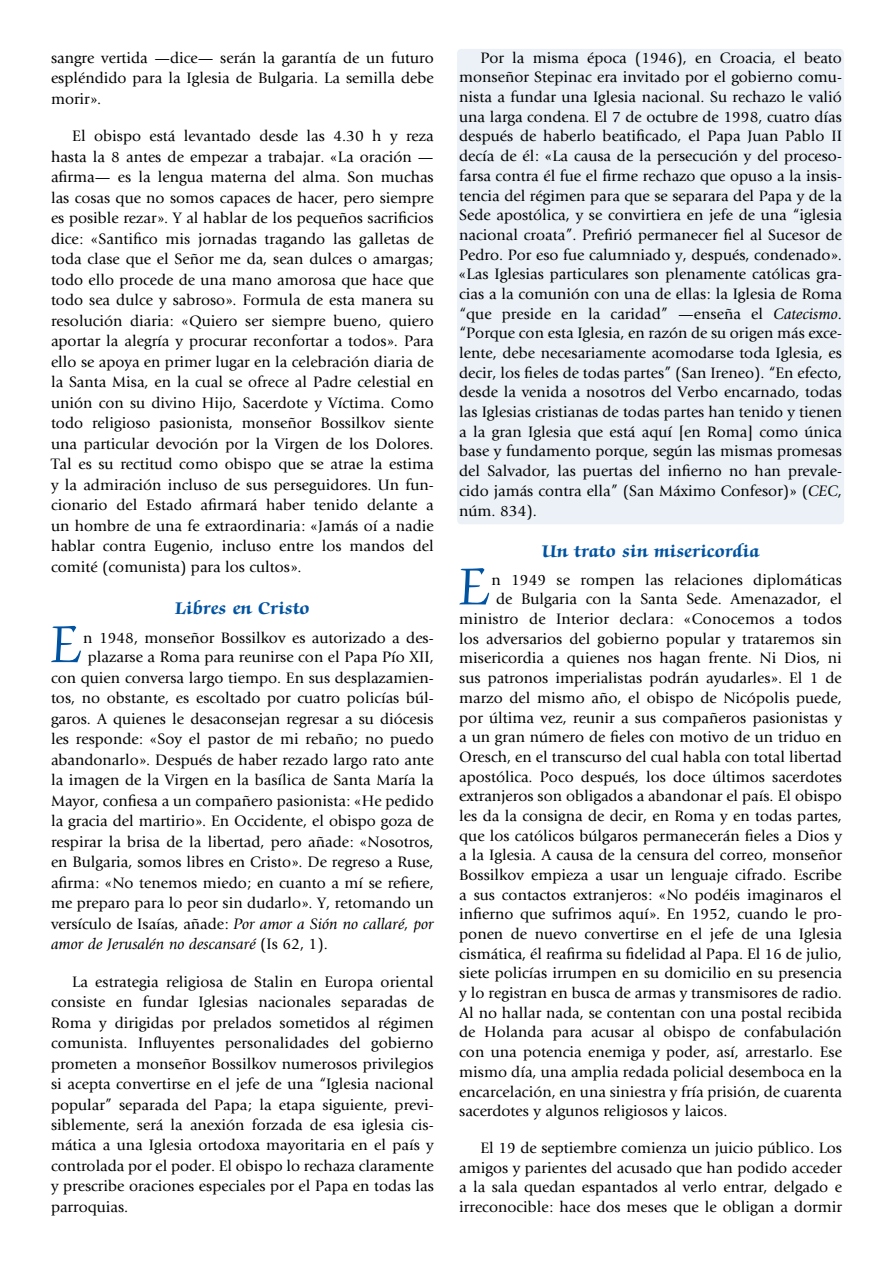
<style>
.page{position:relative;width:893px;height:1263px;background:#fff}
.page>*{position:absolute;margin:0;border:0;box-sizing:border-box;transform-origin:0 0}
.après_titre{font:60px "Zapf Chancery Std";color:#0053a1;scale:.91 1}
.Titre{font:700 19.5px "Zapf Chancery Std";letter-spacing:.015em;color:#0053a1}
.après_titre-2{font:15.75px/20.5px "Giovanni";color:#000;text-align:justify}
.après_titre-3{font:italic 15.75px "Giovanni";color:#000}
.s1{font-style:normal}
.s2{font-style:italic}
</style>
<div class="page">
<div style="left:457px;top:49px;width:387px;height:475px;background:#ebf1f7;border-radius:4px"></div>
<p class="après_titre-2" style="left:51px;top:47px;width:384px">sangre vertida —dice— serán la garantía de un futuro espléndido para la Iglesia de Bulgaria. La semilla debe morir».</p>
<p class="après_titre-2" style="left:51px;top:126px;width:384px;text-indent:21px">El obispo está levantado desde las 4.30 h y reza hasta la 8 antes de empezar a trabajar. «La oración — afirma— es la lengua materna del alma. Son muchas las cosas que no somos capaces de hacer, pero siempre es posible rezar». Y al hablar de los pequeños sacrificios dice: «Santifico mis jornadas tragando las galletas de toda clase que el Señor me da, sean dulces o amargas; todo ello procede de una mano amorosa que hace que todo sea dulce y sabroso». Formula de esta manera su resolución diaria: «Quiero ser siempre bueno, quiero aportar la alegría y procurar reconfortar a todos». Para ello se apoya en primer lugar en la celebración diaria de la Santa Misa, en la cual se ofrece al Padre celestial en unión con su divino Hijo, Sacerdote y Víctima. Como todo religioso pasionista, monseñor Bossilkov siente una particular devoción por la Virgen de los Dolores.<br>Tal es su rectitud como obispo que se atrae la estima y la admiración incluso de sus perseguidores. Un fun&shy;cionario del Estado afirmará haber tenido delante a un hombre de una fe extraordinaria: «Jamás oí a nadie hablar contra Eugenio, incluso entre los mandos del comité (comunista) para los cultos».</p>
<p class="Titre" style="left:175px;top:598px;width:136px">Libres en Cristo</p>
<p class="après_titre" style="left:51px;top:613px;width:35px">E</p>
<p class="après_titre-2" style="left:83px;top:627px;width:352px">n 1948, monseñor Bossilkov es autorizado a des-</p>
<p class="après_titre-2" style="left:88px;top:647px;width:347px">plazarse a Roma para reunirse con el Papa Pío XII,</p>
<p class="après_titre-2" style="left:51px;top:667px;width:384px">con quien conversa largo tiempo. En sus desplazamien-</p>
<p class="après_titre-2" style="left:51px;top:688px;width:384px">tos, no obstante, es escoltado por cuatro policías búl-</p>
<p class="après_titre-2" style="left:51px;top:708px;width:384px">garos. A quienes le desaconsejan regresar a su diócesis</p>
<p class="après_titre-2" style="left:51px;top:729px;width:384px">les responde: «Soy el pastor de mi rebaño; no puedo</p>
<p class="après_titre-2" style="left:51px;top:749px;width:384px">abandonarlo». Después de haber rezado largo rato ante</p>
<p class="après_titre-2" style="left:51px;top:770px;width:384px">la imagen de la Virgen en la basílica de Santa María la</p>
<p class="après_titre-2" style="left:51px;top:790px;width:384px">Mayor, confiesa a un compañero pasionista: «He pedido</p>
<p class="après_titre-2" style="left:51px;top:811px;width:384px">la gracia del martirio». En Occidente, el obispo goza de</p>
<p class="après_titre-2" style="left:51px;top:831px;width:384px">respirar la brisa de la libertad, pero añade: «Nosotros,</p>
<p class="après_titre-2" style="left:51px;top:852px;width:384px">en Bulgaria, somos libres en Cristo». De regreso a Ruse,</p>
<p class="après_titre-2" style="left:51px;top:872px;width:384px">afirma: «No tenemos miedo; en cuanto a mí se refiere,</p>
<p class="après_titre-2" style="left:51px;top:893px;width:384px">me preparo para lo peor sin dudarlo». Y, retomando un</p>
<p class="après_titre-3" style="left:51px;top:915px;width:384px"><span class="s1">versículo de Isaías, añade:</span> Por amor a Sión no callaré, por</p>
<p class="après_titre-3" style="left:51px;top:935px;width:278px">amor de Jerusalén no descansaré <span class="s1">(Is 62, 1).</span></p>
<p class="après_titre-2" style="left:51px;top:971px;width:384px;text-indent:21px">La estrategia religiosa de Stalin en Europa oriental consiste en fundar Iglesias nacionales separadas de Roma y dirigidas por prelados sometidos al régimen comunista. Influyentes personalidades del gobierno prometen a monseñor Bossilkov numerosos privilegios si acepta convertirse en el jefe de una “Iglesia nacional popular” separada del Papa; la etapa siguiente, previ&shy;siblemente, será la anexión forzada de esa iglesia cis&shy;mática a una Iglesia ortodoxa mayoritaria en el país y controlada por el poder. El obispo lo rechaza claramente y prescribe oraciones especiales por el Papa en todas las parroquias.</p>
<p class="après_titre-2" style="left:459px;top:48px;width:384px;line-height:19.6px;text-indent:21px">Por la misma época (1946), en Croacia, el beato monseñor Stepinac era invitado por el gobierno comu&shy;nista a fundar una Iglesia nacional. Su rechazo le valió una larga condena. El 7 de octubre de 1998, cuatro días después de haberlo beatificado, el Papa Juan Pablo II decía de él: «La causa de la persecución y del proceso&shy;farsa contra él fue el firme rechazo que opuso a la insis&shy;tencia del régimen para que se separara del Papa y de la Sede apostólica, y se convirtiera en jefe de una “iglesia nacional croata”. Prefirió permanecer fiel al Sucesor de Pedro. Por eso fue calumniado y, después, condenado». «Las Iglesias particulares son plenamente católicas gra&shy;cias a la comunión con una de ellas: la Iglesia de Roma “que preside en la caridad” —enseña el <span class="s2">Catecismo</span>. “Porque con esta Iglesia, en razón de su origen más exce&shy;lente, debe necesariamente acomodarse toda Iglesia, es decir, los fieles de todas partes” (San Ireneo). “En efecto, desde la venida a nosotros del Verbo encarnado, todas las Iglesias cristianas de todas partes han tenido y tienen a la gran Iglesia que está aquí [en Roma] como única base y fundamento porque, según las mismas promesas del Salvador, las puertas del infierno no han prevale&shy;cido jamás contra ella” (San Máximo Confesor)» (<span class="s2">CEC</span>, núm. 834).</p>
<p class="Titre" style="left:542px;top:541px;width:219px">Un trato sin misericordia</p>
<p class="après_titre" style="left:459px;top:555px;width:35px">E</p>
<p class="après_titre-2" style="left:491px;top:570px;width:352px">n 1949 se rompen las relaciones diplomáticas</p>
<p class="après_titre-2" style="left:496px;top:589px;width:347px">de Bulgaria con la Santa Sede. Amenazador, el</p>
<p class="après_titre-2" style="left:459px;top:609px;width:384px">ministro de Interior declara: «Conocemos a todos</p>
<p class="après_titre-2" style="left:459px;top:628px;width:384px">los adversarios del gobierno popular y trataremos sin</p>
<p class="après_titre-2" style="left:459px;top:648px;width:384px">misericordia a quienes nos hagan frente. Ni Dios, ni</p>
<p class="après_titre-2" style="left:459px;top:668px;width:384px">sus patronos imperialistas podrán ayudarles». El 1 de</p>
<p class="après_titre-2" style="left:459px;top:687px;width:384px">marzo del mismo año, el obispo de Nicópolis puede,</p>
<p class="après_titre-2" style="left:459px;top:707px;width:384px">por última vez, reunir a sus compañeros pasionistas y</p>
<p class="après_titre-2" style="left:459px;top:727px;width:384px">a un gran número de fieles con motivo de un triduo en</p>
<p class="après_titre-2" style="left:459px;top:747px;width:384px">Oresch, en el transcurso del cual habla con total libertad</p>
<p class="après_titre-2" style="left:459px;top:766px;width:384px">apostólica. Poco después, los doce últimos sacerdotes</p>
<p class="après_titre-2" style="left:459px;top:786px;width:384px">extranjeros son obligados a abandonar el país. El obispo</p>
<p class="après_titre-2" style="left:459px;top:806px;width:384px">les da la consigna de decir, en Roma y en todas partes,</p>
<p class="après_titre-2" style="left:459px;top:825px;width:384px">que los católicos búlgaros permanecerán fieles a Dios y</p>
<p class="après_titre-2" style="left:459px;top:845px;width:384px">a la Iglesia. A causa de la censura del correo, monseñor</p>
<p class="après_titre-2" style="left:459px;top:865px;width:384px">Bossilkov empieza a usar un lenguaje cifrado. Escribe</p>
<p class="après_titre-2" style="left:459px;top:884px;width:384px">a sus contactos extranjeros: «No podéis imaginaros el</p>
<p class="après_titre-2" style="left:459px;top:904px;width:384px">infierno que sufrimos aquí». En 1952, cuando le pro-</p>
<p class="après_titre-2" style="left:459px;top:924px;width:384px">ponen de nuevo convertirse en el jefe de una Iglesia</p>
<p class="après_titre-2" style="left:459px;top:943px;width:384px">cismática, él reafirma su fidelidad al Papa. El 16 de julio,</p>
<p class="après_titre-2" style="left:459px;top:963px;width:384px">siete policías irrumpen en su domicilio en su presencia</p>
<p class="après_titre-2" style="left:459px;top:983px;width:384px">y lo registran en busca de armas y transmisores de radio.</p>
<p class="après_titre-2" style="left:459px;top:1002px;width:384px">Al no hallar nada, se contentan con una postal recibida</p>
<p class="après_titre-2" style="left:459px;top:1022px;width:384px">de Holanda para acusar al obispo de confabulación</p>
<p class="après_titre-2" style="left:459px;top:1042px;width:384px">con una potencia enemiga y poder, así, arrestarlo. Ese</p>
<p class="après_titre-2" style="left:459px;top:1061px;width:384px">mismo día, una amplia redada policial desemboca en la</p>
<p class="après_titre-2" style="left:459px;top:1081px;width:384px">encarcelación, en una siniestra y fría prisión, de cuarenta</p>
<p class="après_titre-2" style="left:459px;top:1101px;width:270px">sacerdotes y algunos religiosos y laicos.</p>
<p class="après_titre-2" style="left:459px;top:1138px;width:384px;line-height:19.6px;text-indent:21px">El 19 de septiembre comienza un juicio público. Los amigos y parientes del acusado que han podido acceder a la sala quedan espantados al verlo entrar, delgado e irreconocible: hace dos meses que le obligan a dormir</p>
</div>
